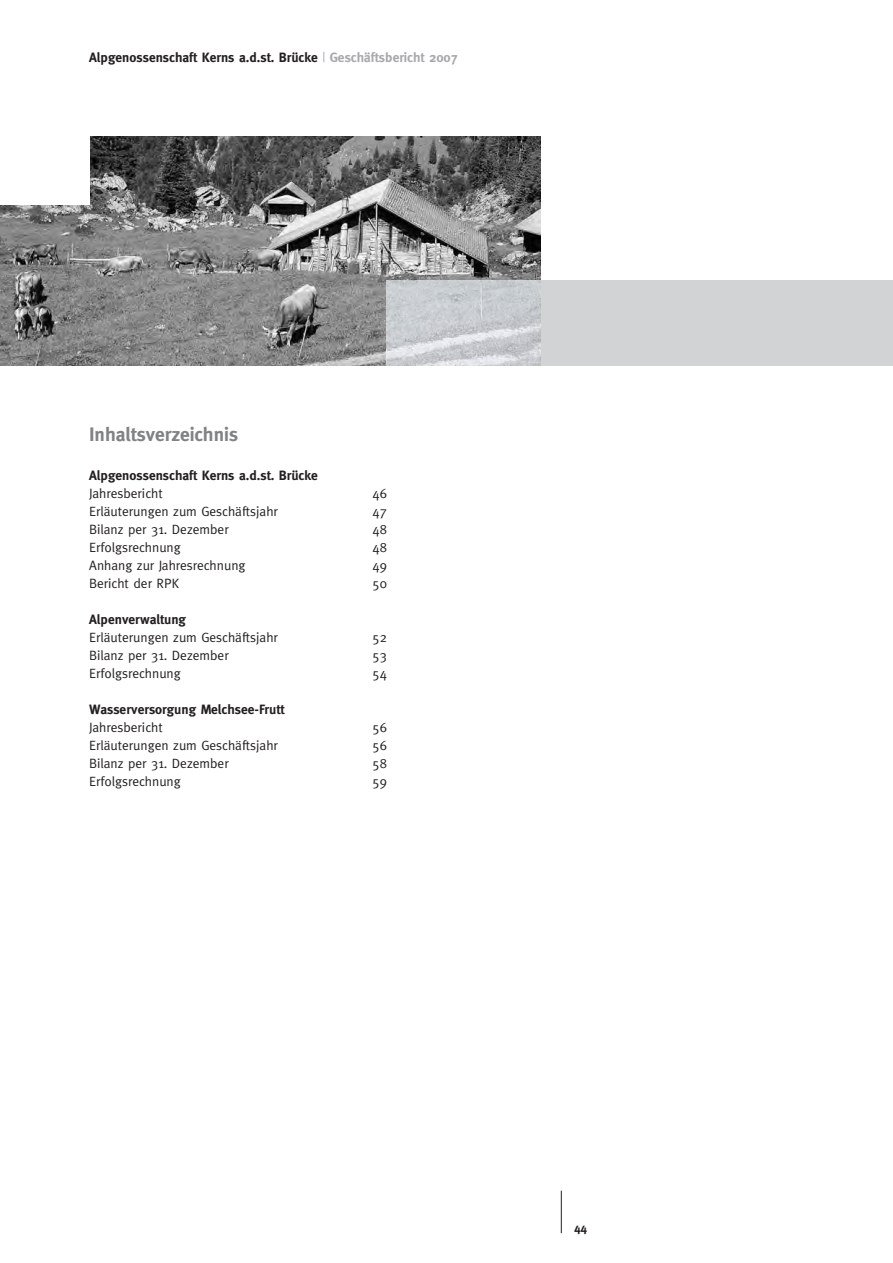
<style>
.page{position:relative;width:893px;height:1263px;background:#fff}
.page>*{position:absolute;margin:0;border:0;box-sizing:border-box;transform-origin:0 0}
.t1{font:700 19.5px "Meta";color:#808285}
.t2{font:13.5px "Meta";color:#231f20}
.t3{font:700 13.5px "Meta";color:#231f20}
.t4{font:700 12px "Meta";color:#231f20}
.s1{font-weight:400;color:#a7a9ac}
.s2{color:#a7a9ac}
</style>
<div class="page">
<img style="left:0;top:136px;width:540px;height:230px">
<div style="left:540px;top:281px;width:353px;height:85px;background:#d1d3d4"></div>
<img style="left:387px;top:281px;width:153px;height:85px">
<hr style="left:561px;top:1191px;width:1px;height:42px;background:#231f20">
<div style="left:0;top:136px;width:89px;height:68px;background:#fff"></div>
<p class="t3" style="left:89px;top:52px;width:370px">Alpgenossenschaft Kerns a.d.st. Brücke <span class="s1">|</span> <span class="s2">Geschäftsbericht 2007</span></p>
<h1 class="t1" style="left:89px;top:426px;width:150px">Inhaltsverzeichnis</h1>
<p class="t3" style="left:89px;top:470px;width:230px">Alpgenossenschaft Kerns a.d.st. Brücke</p>
<p class="t2" style="left:89px;top:488px;width:75px">Jahresbericht</p>
<p class="t2" style="left:372px;top:488px;width:16px">46</p>
<p class="t2" style="left:89px;top:506px;width:190px">Erläuterungen zum Geschäftsjahr</p>
<p class="t2" style="left:372px;top:506px;width:16px">47</p>
<p class="t2" style="left:89px;top:524px;width:141px">Bilanz per 31. Dezember</p>
<p class="t2" style="left:372px;top:524px;width:16px">48</p>
<p class="t2" style="left:89px;top:542px;width:93px">Erfolgsrechnung</p>
<p class="t2" style="left:373px;top:542px;width:16px">48</p>
<p class="t2" style="left:89px;top:560px;width:158px">Anhang zur Jahresrechnung</p>
<p class="t2" style="left:372px;top:560px;width:16px">49</p>
<p class="t2" style="left:89px;top:578px;width:92px">Bericht der RPK</p>
<p class="t2" style="left:372px;top:578px;width:16px">50</p>
<p class="t3" style="left:89px;top:614px;width:98px">Alpenverwaltung</p>
<p class="t2" style="left:89px;top:632px;width:190px">Erläuterungen zum Geschäftsjahr</p>
<p class="t2" style="left:372px;top:632px;width:16px">52</p>
<p class="t2" style="left:89px;top:650px;width:141px">Bilanz per 31. Dezember</p>
<p class="t2" style="left:372px;top:650px;width:16px">53</p>
<p class="t2" style="left:89px;top:668px;width:93px">Erfolgsrechnung</p>
<p class="t2" style="left:373px;top:668px;width:16px">54</p>
<p class="t3" style="left:89px;top:704px;width:197px">Wasserversorgung Melchsee-Frutt</p>
<p class="t2" style="left:89px;top:722px;width:75px">Jahresbericht</p>
<p class="t2" style="left:372px;top:722px;width:16px">56</p>
<p class="t2" style="left:89px;top:740px;width:190px">Erläuterungen zum Geschäftsjahr</p>
<p class="t2" style="left:372px;top:740px;width:16px">56</p>
<p class="t2" style="left:89px;top:758px;width:141px">Bilanz per 31. Dezember</p>
<p class="t2" style="left:372px;top:758px;width:16px">58</p>
<p class="t2" style="left:89px;top:776px;width:93px">Erfolgsrechnung</p>
<p class="t2" style="left:373px;top:776px;width:16px">59</p>
<p class="t4" style="left:574px;top:1223px;width:14px">44</p>
</div>
